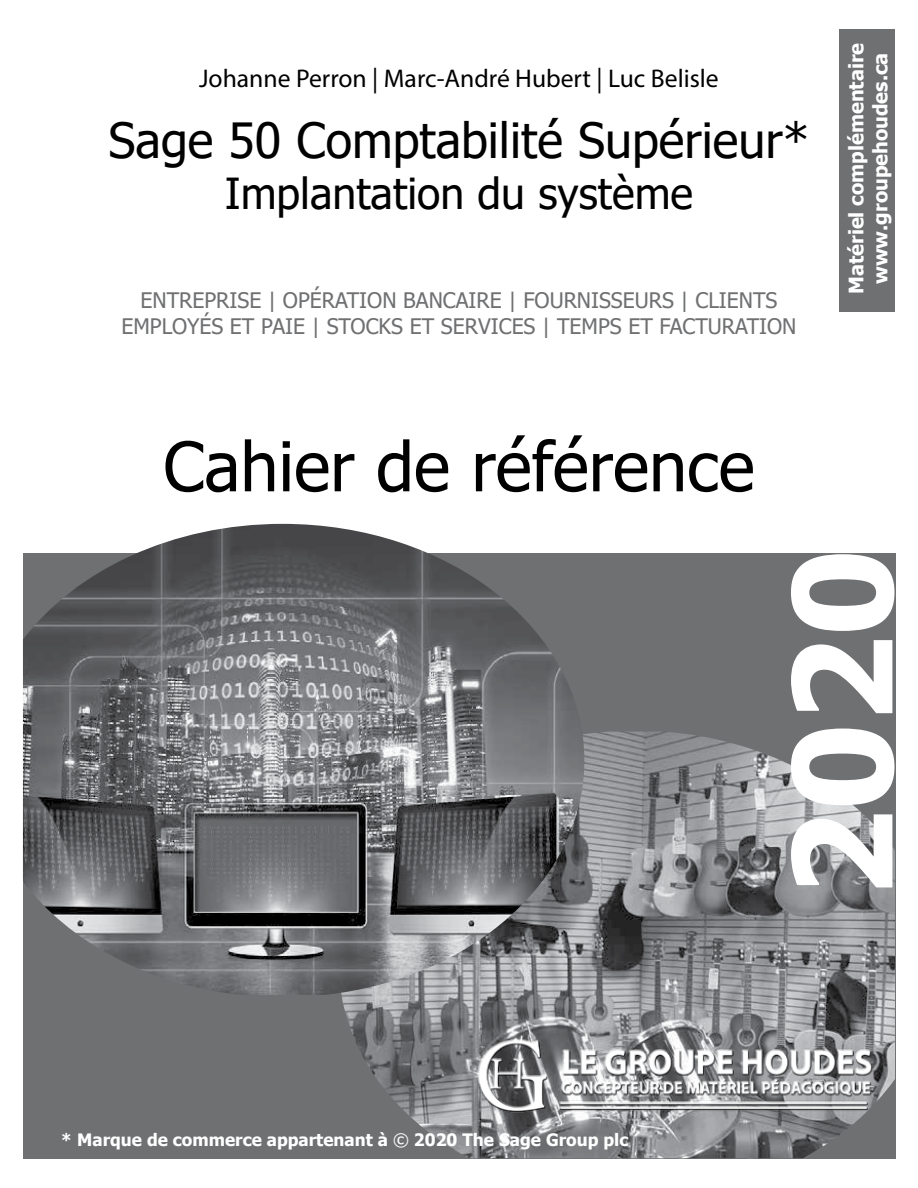
<style>
.page{position:relative;width:918px;height:1188px;background:#fff}
.page>*{position:absolute;margin:0;border:0;box-sizing:border-box;transform-origin:0 0}
.t1{font:700 136.8px "Tahoma";color:#fff}
.t2{font:68.4px "Tahoma";color:#000}
.t3{font:48.45px "Tahoma";color:#000}
.t4{font:42.75px "Tahoma";color:#000}
.t5{font:25.65px "Myriad Pro";color:#000}
.t6{font:21.3px/25.7px "Tahoma";color:#6f7072;text-align:center}
.t7{font:700 19.95px/24px "Tahoma";color:#fff;text-align:center}
.t8{font:700 17.1px "Tahoma";color:#fff}
.s1{font-weight:400}
</style>
<div class="page">
<div style="left:23px;top:553px;width:872px;height:605px;background:#6f7072"></div>
<img style="left:342px;top:732px;width:553px;height:426px">
<img style="left:23px;top:524px;width:561px;height:471px">
<img style="left:460px;top:1030px;width:435px;height:102px">
<div style="left:840px;top:30px;width:55px;height:282px;background:#6f7072"></div>
<p class="t5" style="left:199px;top:63px;width:521px">Johanne Perron | Marc-André Hubert | Luc Belisle</p>
<h3 class="t3" style="left:109px;top:108px;width:702px">Sage 50 Comptabilité Supérieur*</h3>
<h3 class="t4" style="left:225px;top:165px;width:470px">Implantation du système</h3>
<p class="t6" style="left:121px;top:289px;width:677px">ENTREPRISE | OPÉRATION BANCAIRE | FOURNISSEURS | CLIENTS<br>EMPLOYÉS ET PAIE | STOCKS ET SERVICES | TEMPS ET FACTURATION</p>
<h2 class="t2" style="left:163px;top:421px;width:593px">Cahier de référence</h2>
<p class="t7" style="left:845px;top:294px;width:253px;rotate:-90deg">Matériel complémentaire www.groupehoudes.ca</p>
<p class="t8" style="left:61px;top:1128px;width:569px">* Marque de commerce appartenant à <span class="s1">©</span> 2020 The Sage Group plc</p>
<h1 class="t1" style="left:747px;top:898px;width:350px;rotate:-90deg">2020</h1>
</div>
